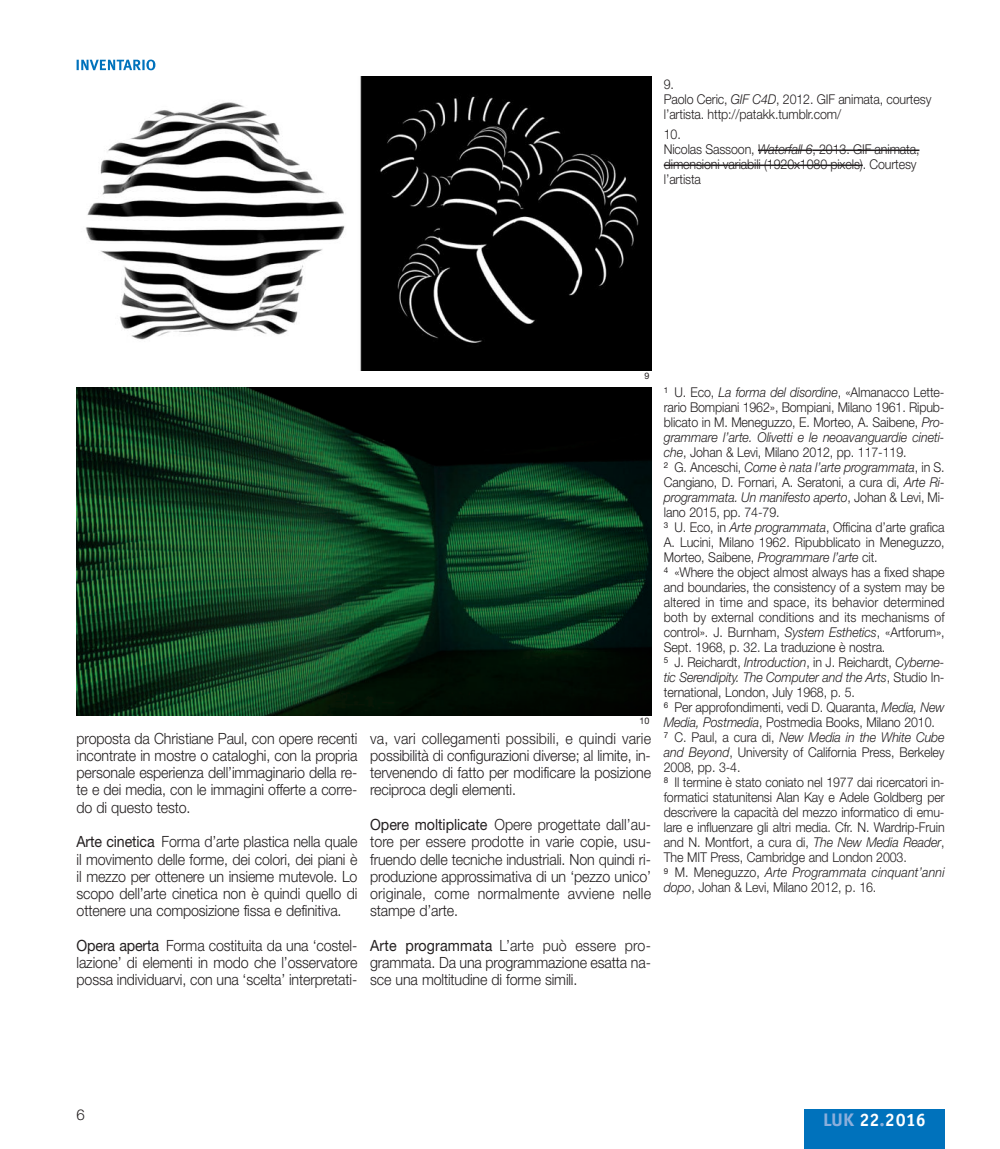
<style>
.page{position:relative;width:1000px;height:1149px;background:#fff}
.page>*{position:absolute;margin:0;border:0;box-sizing:border-box;transform-origin:0 0}
.t1{font:700 18px "Officina Sans";color:#fff}
.t2{font:300 15.45px/17.2px "Helvetica Neue";letter-spacing:-.01em;color:#231f20;text-align:justify;scale:.92 1}
.t3{font:300 15px "Helvetica Neue";color:#231f20}
.t4{font:300 13.5px/15px "Helvetica Neue";letter-spacing:-.01em;color:#231f20;scale:.92 1}
.t5{font:9px "Helvetica Neue";color:#231f20}
.s1{font-style:italic}
.s2{font-weight:400}
.s3{font-family:"Meta Plus";color:#8bafdc}
.s4{color:#8bafdc}
</style>
<div class="page">
<div style="left:804px;top:1108px;width:140px;height:40px;background:#0072bc"></div>
<svg style="left:77px;top:60px;width:78px;height:10px"></svg>
<img style="left:77px;top:387px;width:574px;height:328px">
<img style="left:85px;top:77px;width:566px;height:293px">
<hr style="left:757px;top:149px;width:55px;height:2px;background:#231f20">
<hr style="left:812px;top:149px;width:107px;height:2px;background:#231f20">
<hr style="left:663px;top:164px;width:199px;height:2px;background:#231f20">
<p class="t4" style="left:663px;top:78px;width:292px">9.<br>Paolo Ceric, <span class="s1">GIF C4D</span>, 2012. GIF animata, courtesy l’artista. http://patakk.tumblr.com/</p>
<p class="t4" style="left:663px;top:127px;width:279px">10.<br>Nicolas Sassoon, <span class="s1">Waterfall 6</span>, 2013. GIF animata, dimensioni variabili (1920x1080 pixels). Courtesy l’artista</p>
<p class="t2" style="left:77px;top:730px;width:307px">proposta da Christiane Paul, con opere recenti incontrate in mostre o cataloghi, con la propria personale esperienza dell’immaginario della re&shy;te e dei media, con le immagini offerte a corre&shy;do di questo testo.</p>
<p class="t2" style="left:77px;top:834px;width:307px"><span class="s2">Arte cinetica</span> Forma d’arte plastica nella quale il movimento delle forme, dei colori, dei piani è il mezzo per ottenere un insieme mutevole. Lo scopo dell’arte cinetica non è quindi quello di ottenere una composizione fissa e definitiva.</p>
<p class="t2" style="left:77px;top:937px;width:307px"><span class="s2">Opera aperta</span> Forma costituita da una ‘costel&shy;lazione’ di elementi in modo che l’osservatore possa individuarvi, con una ‘scelta’ interpretati-</p>
<p class="t5" style="left:644px;top:372px;width:7px">9</p>
<p class="t5" style="left:639px;top:717px;width:12px">10</p>
<p class="t2" style="left:370px;top:730px;width:307px">va, vari collegamenti possibili, e quindi varie possibilità di configurazioni diverse; al limite, in&shy;tervenendo di fatto per modificare la posizione reciproca degli elementi.</p>
<p class="t2" style="left:370px;top:817px;width:307px"><span class="s2">Opere moltiplicate</span> Opere progettate dall’au&shy;tore per essere prodotte in varie copie, usu&shy;fruendo delle tecniche industriali. Non quindi ri&shy;produzione approssimativa di un ‘pezzo unico’ originale, come normalmente avviene nelle stampe d’arte.</p>
<p class="t2" style="left:370px;top:937px;width:306px"><span class="s2">Arte programmata</span> L’arte può essere pro&shy;grammata. Da una programmazione esatta na&shy;sce una moltitudine di forme simili.</p>
<p class="t4" style="left:663px;top:386px;width:307px"><sup>1</sup> U. Eco, <span class="s1">La forma del disordine</span>, «Almanacco Lette&shy;rario Bompiani 1962», Bompiani, Milano 1961. Ripub&shy;blicato in M. Meneguzzo, E. Morteo, A. Saibene, <span class="s1">Pro&shy;grammare l’arte. Olivetti e le neoavanguardie cineti&shy;che</span>, Johan &amp; Levi, Milano 2012, pp. 117-119.<br><sup>2</sup> G. Anceschi, <span class="s1">Come è nata l’arte programmata</span>, in S.<br>Cangiano, D. Fornari, A. Seratoni, a cura di, <span class="s1">Arte Ri&shy;programmata. Un manifesto aperto</span>, Johan &amp; Levi, Mi&shy;lano 2015, pp. 74-79.<br><sup>3</sup> U. Eco, in <span class="s1">Arte programmata</span>, Officina d’arte grafica A. Lucini, Milano 1962. Ripubblicato in Meneguzzo, Morteo, Saibene, <span class="s1">Programmare l’arte</span> cit.<br><sup>4</sup> «Where the object almost always has a fixed shape and boundaries, the consistency of a system may be altered in time and space, its behavior determined both by external conditions and its mechanisms of control». J. Burnham, <span class="s1">System Esthetics</span>, «Artforum», Sept. 1968, p. 32. La traduzione è nostra.<br><sup>5</sup> J. Reichardt, <span class="s1">Introduction</span>, in J. Reichardt, <span class="s1">Cyberne&shy;tic Serendipity. The Computer and the Arts</span>, Studio In&shy;ternational, London, July 1968, p. 5.<br><sup>6</sup> Per approfondimenti, vedi D. Quaranta, <span class="s1">Media, New Media, Postmedia</span>, Postmedia Books, Milano 2010.<br><sup>7</sup> C. Paul, a cura di, <span class="s1">New Media in the White Cube and Beyond</span>, University of California Press, Berkeley 2008, pp. 3-4.<br><sup>8</sup> Il termine è stato coniato nel 1977 dai ricercatori in&shy;formatici statunitensi Alan Kay e Adele Goldberg per descrivere la capacità del mezzo informatico di emu&shy;lare e influenzare gli altri media. Cfr. N. Wardrip-Fruin and N. Montfort, a cura di, <span class="s1">The New Media Reader</span>, The MIT Press, Cambridge and London 2003.<br><sup>9</sup> M. Meneguzzo, <span class="s1">Arte Programmata cinquant’anni dopo</span>, Johan &amp; Levi, Milano 2012, p. 16.</p>
<p class="t3" style="left:77px;top:1108px;width:10px">6</p>
<h1 class="t1" style="left:822px;top:1113px;width:104px"><span class="s3">LUK</span> 22<span class="s4">.</span>2016</h1>
</div>
